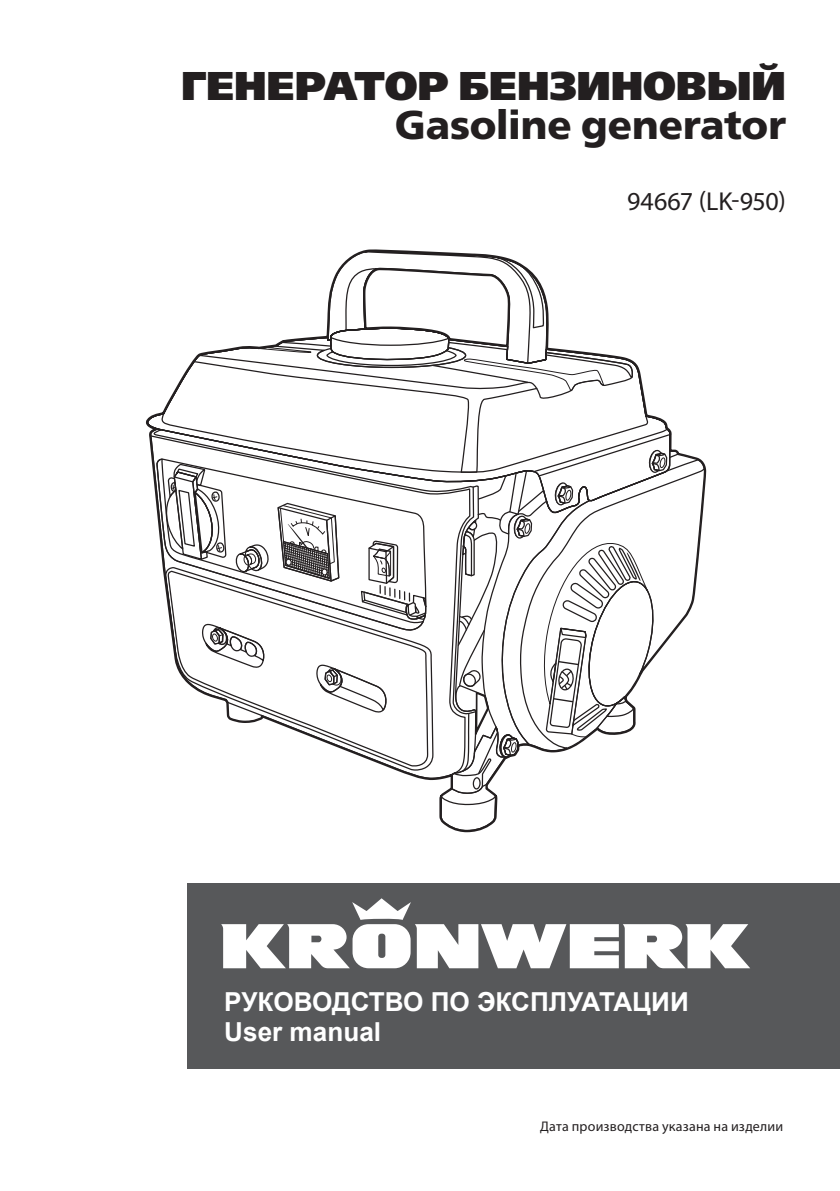
<style>
.page{position:relative;width:840px;height:1191px;background:#fff}
.page>*{position:absolute;margin:0;border:0;box-sizing:border-box;transform-origin:0 0}
.t1{font:40px "Free Set Black C";letter-spacing:-.005em;color:#231f20}
.t2{font:40px "Free Set Bold C";color:#231f20}
.t3{font:700 26.2px/29.6px "Arial";color:#fff}
.t4{font:26px "Myriad Pro";color:#231f20}
.Содержание{font:14px "Myriad Pro";letter-spacing:.015em;color:#231f20}
</style>
<div class="page">
<div style="left:187px;top:883px;width:652px;height:186px;background:#57585a"></div>
<svg style="left:221px;top:898px;width:528px;height:70px"></svg>
<svg style="left:145px;top:409px;width:560px;height:219px"></svg>
<svg style="left:164px;top:249px;width:514px;height:584px"></svg>
<h1 class="t1" style="left:181px;top:63px;width:606px">ГЕНЕРАТОР БЕНЗИНОВЫЙ</h1>
<h1 class="t2" style="left:394px;top:102px;width:392px">Gasoline generator</h1>
<p class="t4" style="left:626px;top:185px;width:160px">94667 (LK-950)</p>
<p class="t3" style="left:224px;top:988px;width:466px">РУКОВОДСТВО ПО ЭКСПЛУАТАЦИИ<br>User manual</p>
<p class="Содержание" style="left:540px;top:1118px;width:244px">Дата производства указана на изделии</p>
</div>
